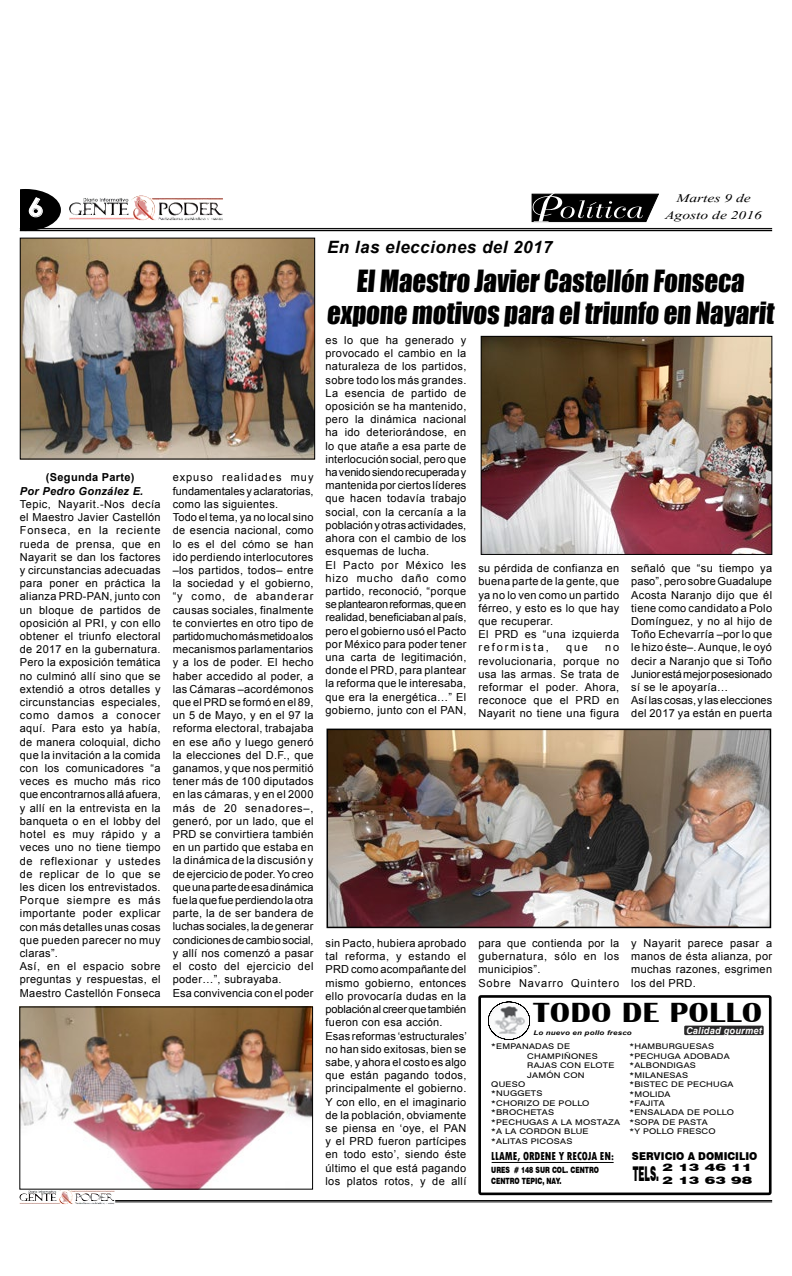
<style>
.page{position:relative;width:792px;height:1276px;background:#fff}
.page>*{position:absolute;margin:0;border:0;box-sizing:border-box;transform-origin:0 0}
.t1{font:700 28.5px "Britannic";letter-spacing:.03em;color:#000;scale:1.06 1}
.t2{font:28.1px/31.9px "Impact";color:#000;text-align:center;scale:.95 1}
.t3{font:700 25.2px "Century Gothic";color:#fff;scale:1.14 1}
.t4{font:900 20.3px "Swiss 721 BT";color:#000;scale:.43 1}
.t5{font:italic 700 17px "Arial";letter-spacing:.03em;color:#000}
.t6{font:14.6px "Vijaya";color:#000;scale:1.32 1}
.t7{font:800 condensed 12.2px "Tw Cen";color:#000;scale:.89 1}
.t8{font:11px/13.2px "Arial";letter-spacing:.03em;color:#000}
.t9{font:11px/13.2px "Arial";letter-spacing:.055em;color:#000}
.t10{font:italic 700 11px "Arial";letter-spacing:.03em;color:#000}
.t11{font:700 11px "Arial";letter-spacing:.03em;color:#000}
.t12{font:900 10.9px "Swiss 721 BT";color:#000;scale:.92 1}
.t13{font:900 10.3px/12.4px "Swiss 721 BT";color:#000;scale:1.56 1}
.t14{font:italic 700 9.6px "Arial";letter-spacing:.03em;color:#fff;scale:.95 1}
.t15{font:900 8.6px/10.3px "Swiss 721 BT";color:#000;scale:.73 1}
.t16{font:7.8px/9.4px "Swiss 721 BT";letter-spacing:.025em;color:#000;scale:1.2 1}
.t17{font:italic 700 6.4px "Arial";letter-spacing:.03em;color:#000;scale:1.23 1}
</style>
<div class="page">
<img style="left:57px;top:1189px;width:15px;height:12px">
<img style="left:131px;top:196px;width:23px;height:20px">
<hr style="left:115px;top:1200px;width:657px;height:1px;background:#000">
<hr style="left:115px;top:1201px;width:657px;height:1px;background:#000">
<svg style="left:20px;top:189px;width:41px;height:41px;background:#343434"></svg>
<hr style="left:20px;top:228px;width:752px;height:1px;background:#000">
<hr style="left:20px;top:230px;width:752px;height:1px;background:#000">
<svg style="left:531px;top:193px;width:128px;height:30px;background:#3c3c3c"></svg>
<img style="left:21px;top:1008px;width:290px;height:179px">
<div style="left:19px;top:1006px;width:294px;height:183px;border:1px solid #000"></div>
<img style="left:330px;top:731px;width:438px;height:194px">
<div style="left:327px;top:728px;width:444px;height:200px;border:2px solid #000"></div>
<img style="left:483px;top:338px;width:287px;height:215px">
<div style="left:481px;top:336px;width:291px;height:219px;border:1px solid #000"></div>
<img style="left:22px;top:240px;width:291px;height:217px">
<div style="left:20px;top:238px;width:295px;height:221px;border:1px solid #000"></div>
<div style="left:478px;top:995px;width:294px;height:200px;border:3px solid #000"></div>
<img style="left:503px;top:1039px;width:12px;height:1px">
<svg style="left:488px;top:1001px;width:42px;height:38px"></svg>
<div style="left:684px;top:1025px;width:80px;height:10px;background:#292829"></div>
<hr style="left:492px;top:1162px;width:122px;height:1px;background:#000">
<h3 class="t3" style="left:28px;top:188px;width:16px">6</h3>
<p class="t11" style="left:46px;top:470px;width:90px">(Segunda Parte)</p>
<p class="t10" style="left:20px;top:483px;width:125px">Por Pedro González E.</p>
<p class="t8" style="left:20px;top:497px;width:142px">Tepic, Nayarit.-Nos decía el Maestro Javier Castellón<br>Fonseca, en la reciente rueda de prensa, que en<br>Nayarit se dan los factores y circunstancias adecuadas para poner en práctica la alianza PRD-PAN, junto con un bloque de partidos de oposición al PRI, y con ello obtener el triunfo electoral de 2017 en la gubernatura.<br>Pero la exposición temática no culminó allí sino que se extendió a otros detalles y circunstancias especiales, como damos a conocer aquí. Para esto ya había, de manera coloquial, dicho que la invitación a la comida con los comunicadores “a veces es mucho más rico que encontrarnos allá afuera, y allí en la entrevista en la banqueta o en el lobby del hotel es muy rápido y a veces uno no tiene tiempo de reflexionar y ustedes de replicar de lo que se les dicen los entrevistados.<br>Porque siempre es más importante poder explicar con más detalles unas cosas que pueden parecer no muy claras”.<br>Así, en el espacio sobre preguntas y respuestas, el<br>Maestro Castellón Fonseca</p>
<p class="t8" style="left:173px;top:471px;width:142px">expuso realidades muy fundamentales y aclaratorias, como las siguientes.<br>Todo el tema, ya no local sino de esencia nacional, como lo es el del cómo se han ido perdiendo interlocutores –los partidos, todos– entre la sociedad y el gobierno, “y como, de abanderar causas sociales, finalmente te conviertes en otro tipo de partido mucho más metido a los mecanismos parlamentarios y a los de poder. El hecho haber accedido al poder, a las Cámaras –acordémonos que el PRD se formó en el 89, un 5 de Mayo, y en el 97 la reforma electoral, trabajaba en ese año y luego generó la elecciones del D.F., que ganamos, y que nos permitió tener más de 100 diputados en las cámaras, y en el 2000 más de 20 senadores–, generó, por un lado, que el<br>PRD se convirtiera también en un partido que estaba en la dinámica de la discusión y de ejercicio de poder. Yo creo que una parte de esa dinámica fue la que fue perdiendo la otra parte, la de ser bandera de luchas sociales, la de generar condiciones de cambio social, y allí nos comenzó a pasar el costo del ejercicio del poder…”, subrayaba.<br>Esa convivencia con el poder</p>
<h3 class="t6" style="left:676px;top:186px;width:58px">Martes 9 de</h3>
<h3 class="t5" style="left:327px;top:236px;width:227px">En las elecciones del 2017</h3>
<h3 class="t6" style="left:665px;top:204px;width:75px">Agosto de 2016</h3>
<h2 class="t2" style="left:327px;top:264px;width:476px">El Maestro Javier Castellón Fonseca expone motivos para el triunfo en Nayarit</h2>
<p class="t8" style="left:326px;top:333px;width:142px">es lo que ha generado y provocado el cambio en la naturaleza de los partidos, sobre todo los más grandes.<br>La esencia de partido de oposición se ha mantenido, pero la dinámica nacional ha ido deteriorándose, en lo que atañe a esa parte de interlocución social, pero que ha venido siendo recuperada y mantenida por ciertos líderes que hacen todavía trabajo social, con la cercanía a la población y otras actividades, ahora con el cambio de los esquemas de lucha.<br>El Pacto por México les hizo mucho daño como partido, reconoció, “porque se plantearon reformas, que en realidad, beneficiaban al país, pero el gobierno usó el Pacto por México para poder tener una carta de legitimación, donde el PRD, para plantear la reforma que le interesaba, que era la energética…” El gobierno, junto con el PAN,</p>
<p class="t8" style="left:478px;top:561px;width:142px">su pérdida de confianza en buena parte de la gente, que ya no lo ven como un partido férreo, y esto es lo que hay que recuperar.<br>El PRD es “una izquierda reformista,</p>
<p class="t8" style="left:478px;top:641px;width:142px;text-align:justify;text-indent:127px">no revolucionaria, porque no usa las armas. Se trata de reformar el poder. Ahora, reconoce que el PRD en Nayarit no tiene una figura</p>
<p class="t8" style="left:566px;top:641px;width:24px">que</p>
<p class="t8" style="left:631px;top:561px;width:142px">señaló que “su tiempo ya paso”, pero sobre Guadalupe<br>Acosta Naranjo dijo que él tiene como candidato a Polo<br>Domínguez, y no al hijo de<br>Toño Echevarría –por lo que le hizo éste–. Aunque, le oyó decir a Naranjo que si Toño<br>Junior está mejor posesionado sí se le apoyaría…<br>Así las cosas, y las elecciones del 2017 ya están en puerta</p>
<p class="t8" style="left:326px;top:936px;width:143px">sin Pacto, hubiera aprobado tal reforma, y estando el<br>PRD como acompañante del mismo gobierno, entonces ello provocaría dudas en la población al creer que también fueron con esa acción.<br>Esas reformas ‘estructurales’ no han sido exitosas, bien se sabe, y ahora el costo es algo que están pagando todos, principalmente el gobierno.<br>Y con ello, en el imaginario de la población, obviamente se piensa en ‘oye, el PAN y el PRD fueron partícipes en todo esto’, siendo éste último el que está pagando los platos rotos, y de allí</p>
<p class="t9" style="left:478px;top:936px;width:142px">para que contienda por la gubernatura, sólo en los municipios”.<br>Sobre Navarro Quintero</p>
<p class="t8" style="left:631px;top:936px;width:142px;text-align:justify">y Nayarit parece pasar a manos de ésta alianza, por muchas razones, esgrimen los del PRD.</p>
<h1 class="t1" style="left:533px;top:996px;width:217px">TODO DE POLLO</h1>
<p class="t17" style="left:533px;top:1029px;width:82px">Lo nuevo en pollo fresco</p>
<p class="t16" style="left:491px;top:1041px;width:67px">*EMPANADAS DE</p>
<p class="t16" style="left:527px;top:1051px;width:60px">CHAMPIÑONES</p>
<p class="t16" style="left:527px;top:1060px;width:74px">RAJAS CON ELOTE</p>
<p class="t16" style="left:527px;top:1070px;width:49px">JAMÓN CON</p>
<p class="t16" style="left:491px;top:1079px;width:30px">QUESO</p>
<p class="t16" style="left:491px;top:1088px;width:44px">*NUGGETS</p>
<p class="t16" style="left:491px;top:1098px;width:83px">*CHORIZO DE POLLO</p>
<p class="t16" style="left:491px;top:1107px;width:54px">*BROCHETAS</p>
<p class="t16" style="left:491px;top:1117px;width:109px">*PECHUGAS A LA MOSTAZA</p>
<p class="t16" style="left:491px;top:1126px;width:83px">*A LA CORDON BLUE</p>
<p class="t16" style="left:491px;top:1136px;width:69px">*ALITAS PICOSAS</p>
<p class="t14" style="left:686px;top:1024px;width:81px">Calidad gourmet</p>
<p class="t16" style="left:629px;top:1041px;width:89px">*HAMBURGUESAS *PECHUGA ADOBADA *ALBONDIGAS *MILANESAS<br>*BISTEC DE PECHUGA *MOLIDA<br>*FAJITA<br>*ENSALADA DE POLLO *SOPA DE PASTA<br>*Y POLLO FRESCO</p>
<h3 class="t4" style="left:633px;top:1161px;width:63px">TELS.</h3>
<p class="t7" style="left:491px;top:1148px;width:139px">LLAME, ORDENE Y RECOJA EN:</p>
<p class="t12" style="left:632px;top:1149px;width:138px">SERVICIO A DOMICILIO</p>
<p class="t13" style="left:663px;top:1161px;width:59px">2 13 46 11<br>2 13 63 98</p>
<p class="t15" style="left:491px;top:1165px;width:149px">URES # 148 SUR COL. CENTRO<br>CENTRO TEPIC, NAY.</p>
</div>
